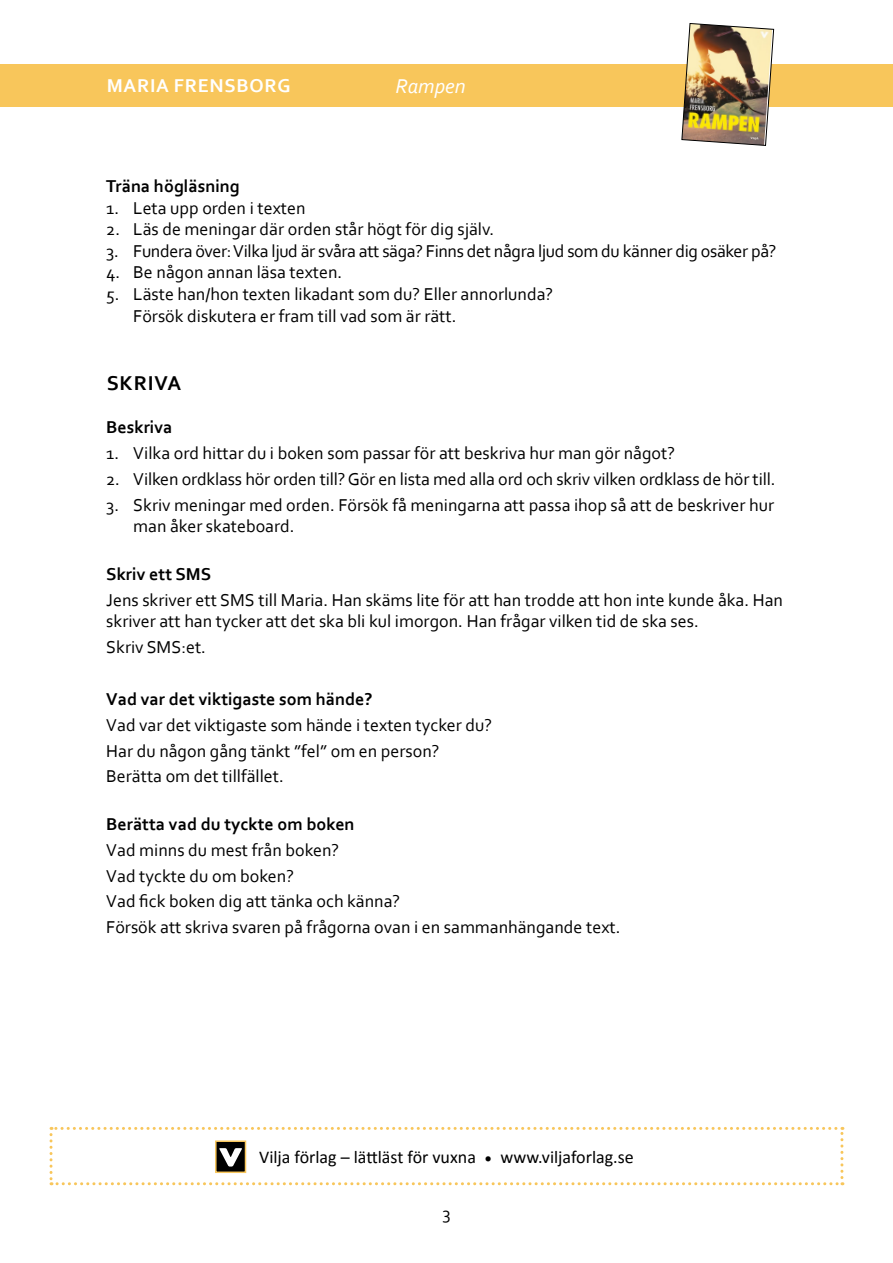
<style>
.page{position:relative;width:893px;height:1263px;background:#fff}
.page>*{position:absolute;margin:0;border:0;box-sizing:border-box;transform-origin:0 0}
.t1{font:italic 21px "Corbel";color:#fff}
.t2{font:700 21px "Corbel";letter-spacing:.04em;color:#000}
.t3{font:700 19.5px "Corbel";letter-spacing:.04em;color:#fff}
.t4{font:18px/25.8px "Corbel";color:#000}
.t5{font:700 18px "Corbel";color:#000}
.t6{font:18px "Corbel";letter-spacing:-.02em;color:#000}
.t7{font:18px "Calibri";color:#000}
</style>
<div class="page">
<div style="left:0;top:64px;width:893px;height:42px;background:#f8c65b"></div>
<svg style="left:50px;top:1127px;width:793px;height:58px"></svg>
<div style="left:215px;top:1140px;width:31px;height:33px;border:2px solid #f8c65b"></div>
<img style="left:682px;top:23px;width:92px;height:123px">
<p class="t3" style="left:107px;top:74px;width:186px">MARIA FRENSBORG</p>
<p class="t1" style="left:395px;top:73px;width:72px">Rampen</p>
<p class="t5" style="left:106px;top:175px;width:135px">Träna högläsning</p>
<p class="t4" style="left:106px;top:194px;width:201px">1. Leta upp orden i texten</p>
<p class="t4" style="left:106px;top:216px;width:389px">2. Läs de meningar där orden står högt för dig själv.</p>
<p class="t6" style="left:106px;top:240px;width:672px">3. Fundera över: Vilka ljud är svåra att säga? Finns det några ljud som du känner dig osäker på?</p>
<p class="t4" style="left:106px;top:259px;width:238px">4. Be någon annan läsa texten.</p>
<p class="t4" style="left:133px;top:283px;width:421px;line-height:21.6px;text-indent:-27px">5. Läste han/hon texten likadant som du? Eller annorlunda?<br>Försök diskutera er fram till vad som är rätt.</p>
<p class="t2" style="left:107px;top:370px;width:76px">SKRIVA</p>
<p class="t5" style="left:106px;top:416px;width:68px">Beskriva</p>
<p class="t4" style="left:106px;top:440px;width:570px">1. Vilka ord hittar du i boken som passar för att beskriva hur man gör något?</p>
<p class="t4" style="left:106px;top:466px;width:671px">2. Vilken ordklass hör orden till? Gör en lista med alla ord och skriv vilken ordklass de hör till.</p>
<p class="t4" style="left:133px;top:493px;width:642px;line-height:21.6px;text-indent:-27px">3. Skriv meningar med orden. Försök få meningarna att passa ihop så att de beskriver hur man åker skateboard.</p>
<p class="t5" style="left:106px;top:563px;width:106px">Skriv ett SMS</p>
<p class="t4" style="left:106px;top:588px;width:678px;line-height:21.6px">Jens skriver ett SMS till Maria. Han skäms lite för att han trodde att hon inte kunde åka. Han skriver att han tycker att det ska bli kul imorgon. Han frågar vilken tid de ska ses.</p>
<p class="t4" style="left:106px;top:634px;width:101px">Skriv SMS:et.</p>
<p class="t5" style="left:106px;top:688px;width:268px">Vad var det viktigaste som hände?</p>
<p class="t4" style="left:106px;top:711px;width:387px">Vad var det viktigaste som hände i texten tycker du?<br>Har du någon gång tänkt ”fel” om en person?<br>Berätta om det tillfället.</p>
<p class="t5" style="left:106px;top:813px;width:250px">Berätta vad du tyckte om boken</p>
<p class="t4" style="left:106px;top:836px;width:516px">Vad minns du mest från boken?<br>Vad tyckte du om boken?<br>Vad fick boken dig att tänka och känna?<br>Försök att skriva svaren på frågorna ovan i en sammanhängande text.</p>
<p class="t7" style="left:259px;top:1144px;width:376px">Vilja förlag – lättläst för vuxna <sub>•</sub> www.viljaforlag.se</p>
<p class="t4" style="left:442px;top:1199px;width:10px">3</p>
</div>
